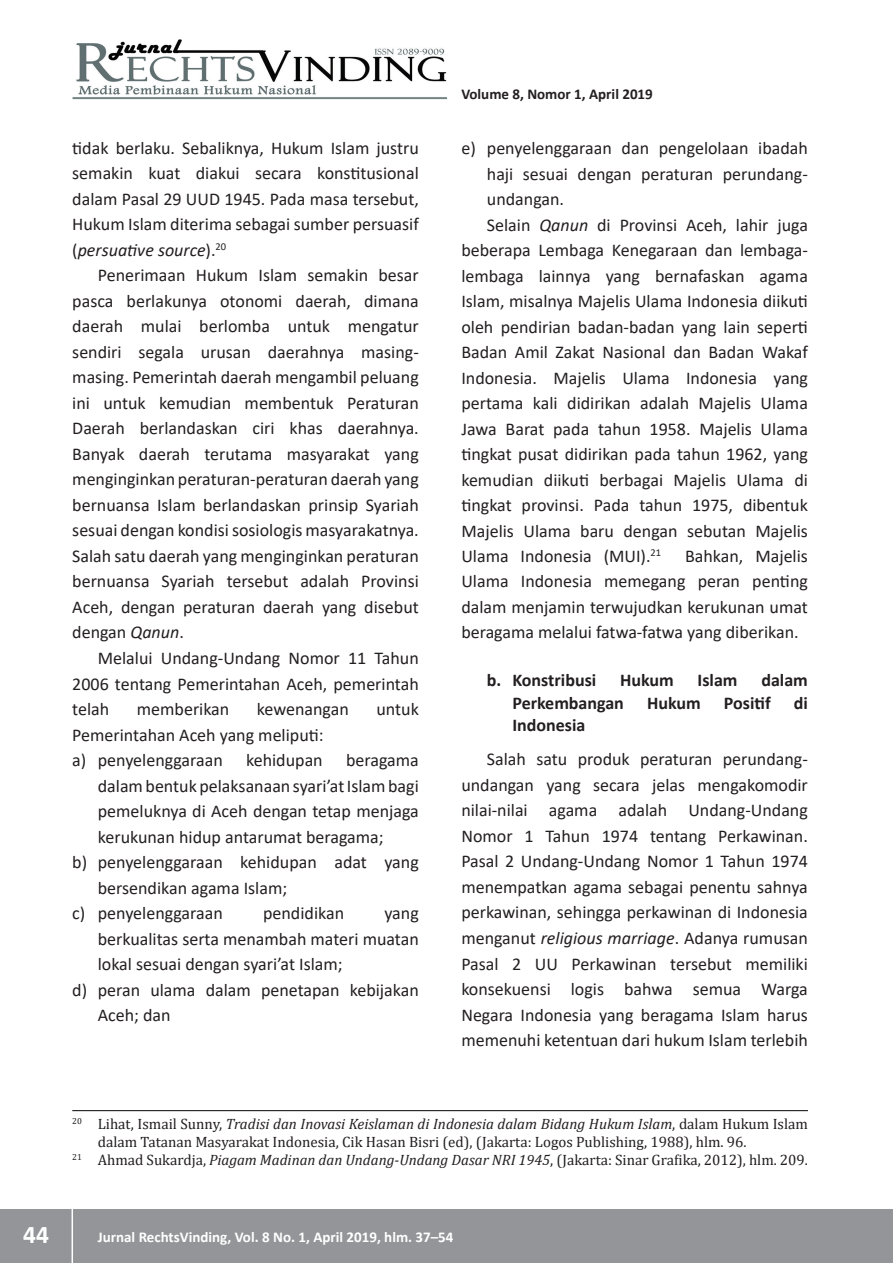
<style>
.page{position:relative;width:893px;height:1263px;background:#fff}
.page>*{position:absolute;margin:0;border:0;box-sizing:border-box;transform-origin:0 0}
.t1{font:700 25.5px "Calibri";color:#fff}
.t2{font:18px/25.5px "Calibri";color:#231f20;text-align:justify}
.t3{font:700 18px "Calibri";color:#231f20}
.t4{font:15px "Cambria";color:#231f20}
.t5{font:italic 15px "Cambria";color:#231f20}
.t6{font:700 15px "Calibri";color:#fff}
.t7{font:700 15px "Calibri";color:#231f20}
.s1{font-style:italic}
.s2{font-style:normal}
</style>
<div class="page">
<div style="left:0;top:1209px;width:893px;height:54px;background:#939598"></div>
<hr style="left:72px;top:1206px;width:1px;height:57px;background:#fff">
<img style="left:72px;top:39px;width:375px;height:60px">
<hr style="left:72px;top:1110px;width:736px;height:1px;background:#231f20">
<p class="t2" style="left:72px;top:137px;width:348px">tidak berlaku. Sebaliknya, Hukum Islam justru semakin kuat diakui secara konstitusional dalam Pasal 29 UUD 1945. Pada masa tersebut, Hukum Islam diterima sebagai sumber persuasif (<span class="s1">persuative source</span>).<sup>20</sup></p>
<p class="t2" style="left:72px;top:264px;width:348px;text-indent:26px">Penerimaan Hukum Islam semakin besar pasca berlakunya otonomi daerah, dimana daerah mulai berlomba untuk mengatur sendiri segala urusan daerahnya masing&shy;masing. Pemerintah daerah mengambil peluang ini untuk kemudian membentuk Peraturan Daerah berlandaskan ciri khas daerahnya.<br>Banyak daerah terutama masyarakat yang menginginkan peraturan-peraturan daerah yang bernuansa Islam berlandaskan prinsip Syariah sesuai dengan kondisi sosiologis masyarakatnya.<br>Salah satu daerah yang menginginkan peraturan bernuansa Syariah tersebut adalah Provinsi Aceh, dengan peraturan daerah yang disebut dengan <span class="s1">Qanun</span>.</p>
<p class="t2" style="left:72px;top:647px;width:348px;text-indent:26px">Melalui Undang-Undang Nomor 11 Tahun 2006 tentang Pemerintahan Aceh, pemerintah telah</p>
<p class="t2" style="left:137px;top:698px;width:94px">memberikan</p>
<p class="t2" style="left:257px;top:698px;width:93px">kewenangan</p>
<p class="t2" style="left:376px;top:698px;width:44px">untuk</p>
<p class="t2" style="left:72px;top:723px;width:253px">Pemerintahan Aceh yang meliputi: a) penyelenggaraan</p>
<p class="t2" style="left:246px;top:749px;width:78px">kehidupan</p>
<p class="t2" style="left:346px;top:749px;width:74px">beragama</p>
<p class="t2" style="left:98px;top:774px;width:323px">dalam bentuk pelaksanaan syari’at Islam bagi</p>
<p class="t2" style="left:98px;top:800px;width:323px">pemeluknya di Aceh dengan tetap menjaga</p>
<p class="t2" style="left:98px;top:825px;width:287px">kerukunan hidup antarumat beragama;</p>
<p class="t2" style="left:72px;top:851px;width:348px">b) penyelenggaraan kehidupan adat yang</p>
<p class="t2" style="left:98px;top:876px;width:191px">bersendikan agama Islam;</p>
<p class="t2" style="left:72px;top:902px;width:152px">c) penyelenggaraan</p>
<p class="t2" style="left:263px;top:902px;width:82px">pendidikan</p>
<p class="t2" style="left:384px;top:902px;width:36px">yang</p>
<p class="t2" style="left:98px;top:927px;width:323px">berkualitas serta menambah materi muatan</p>
<p class="t2" style="left:98px;top:953px;width:246px">lokal sesuai dengan syari’at Islam;</p>
<p class="t2" style="left:72px;top:978px;width:348px">d) peran ulama dalam penetapan kebijakan</p>
<p class="t2" style="left:98px;top:1004px;width:74px">Aceh; dan</p>
<p class="t7" style="left:461px;top:88px;width:193px">Volume 8, Nomor 1, April 2019</p>
<p class="t2" style="left:461px;top:137px;width:348px">e) penyelenggaraan dan pengelolaan ibadah</p>
<p class="t2" style="left:487px;top:162px;width:322px">haji sesuai dengan peraturan perundang-</p>
<p class="t2" style="left:487px;top:188px;width:79px">undangan.</p>
<p class="t2" style="left:487px;top:213px;width:323px">Selain <span class="s1">Qanun</span> di Provinsi Aceh, lahir juga</p>
<p class="t2" style="left:461px;top:239px;width:348px">beberapa Lembaga Kenegaraan dan lembaga-</p>
<p class="t2" style="left:461px;top:264px;width:348px">lembaga lainnya yang bernafaskan agama</p>
<p class="t2" style="left:461px;top:290px;width:348px">Islam, misalnya Majelis Ulama Indonesia diikuti</p>
<p class="t2" style="left:461px;top:315px;width:348px">oleh pendirian badan-badan yang lain seperti</p>
<p class="t2" style="left:461px;top:341px;width:348px">Badan Amil Zakat Nasional dan Badan Wakaf</p>
<p class="t2" style="left:461px;top:366px;width:348px">Indonesia. Majelis Ulama Indonesia yang</p>
<p class="t2" style="left:461px;top:392px;width:348px">pertama kali didirikan adalah Majelis Ulama</p>
<p class="t2" style="left:461px;top:417px;width:348px">Jawa Barat pada tahun 1958. Majelis Ulama</p>
<p class="t2" style="left:461px;top:443px;width:348px">tingkat pusat didirikan pada tahun 1962, yang</p>
<p class="t2" style="left:461px;top:468px;width:348px">kemudian diikuti berbagai Majelis Ulama di</p>
<p class="t2" style="left:461px;top:494px;width:348px">tingkat provinsi. Pada tahun 1975, dibentuk</p>
<p class="t2" style="left:461px;top:519px;width:348px">Majelis Ulama baru dengan sebutan Majelis</p>
<p class="t2" style="left:461px;top:545px;width:201px">Ulama Indonesia (MUI).<sup>21</sup></p>
<p class="t2" style="left:461px;top:545px;width:348px;text-indent:224px">Bahkan, Majelis Ulama Indonesia memegang peran penting dalam menjamin terwujudkan kerukunan umat beragama melalui fatwa-fatwa yang diberikan.</p>
<p class="t3" style="left:487px;top:673px;width:111px">b. Konstribusi</p>
<p class="t3" style="left:620px;top:673px;width:55px">Hukum</p>
<p class="t3" style="left:698px;top:673px;width:41px">Islam</p>
<p class="t3" style="left:761px;top:673px;width:48px">dalam</p>
<p class="t3" style="left:512px;top:695px;width:113px">Perkembangan</p>
<p class="t3" style="left:647px;top:695px;width:55px">Hukum</p>
<p class="t3" style="left:724px;top:695px;width:48px">Positif</p>
<p class="t3" style="left:794px;top:695px;width:16px">di</p>
<p class="t3" style="left:512px;top:718px;width:75px">Indonesia</p>
<p class="t2" style="left:461px;top:748px;width:348px;text-indent:26px">Salah satu produk peraturan perundang&shy;undangan yang secara jelas mengakomodir nilai-nilai agama adalah Undang-Undang Nomor 1 Tahun 1974 tentang Perkawinan.<br>Pasal 2 Undang-Undang Nomor 1 Tahun 1974 menempatkan agama sebagai penentu sahnya perkawinan, sehingga perkawinan di Indonesia menganut <span class="s1">religious marriage</span>. Adanya rumusan Pasal 2 UU Perkawinan tersebut memiliki konsekuensi logis bahwa semua Warga Negara Indonesia yang beragama Islam harus memenuhi ketentuan dari hukum Islam terlebih</p>
<p class="t5" style="left:72px;top:1115px;width:737px"><sup>20</sup> <span class="s2">Lihat, Ismail Sunny,</span> Tradisi dan Inovasi Keislaman di Indonesia dalam Bidang Hukum Islam<span class="s2">, dalam Hukum Islam</span></p>
<p class="t4" style="left:98px;top:1133px;width:650px">dalam Tatanan Masyarakat Indonesia, Cik Hasan Bisri (ed), (Jakarta: Logos Publishing, 1988), hlm. 96.</p>
<p class="t4" style="left:72px;top:1151px;width:737px"><sup>21</sup> Ahmad Sukardja, <span class="s1">Piagam Madinan dan Undang-Undang Dasar NRI 1945</span>, (Jakarta: Sinar Grafika, 2012), hlm. 209.</p>
<h1 class="t1" style="left:23px;top:1224px;width:27px">44</h1>
<p class="t6" style="left:98px;top:1231px;width:357px">Jurnal RechtsVinding, Vol. 8 No. 1, April 2019, hlm. 37–54</p>
</div>
